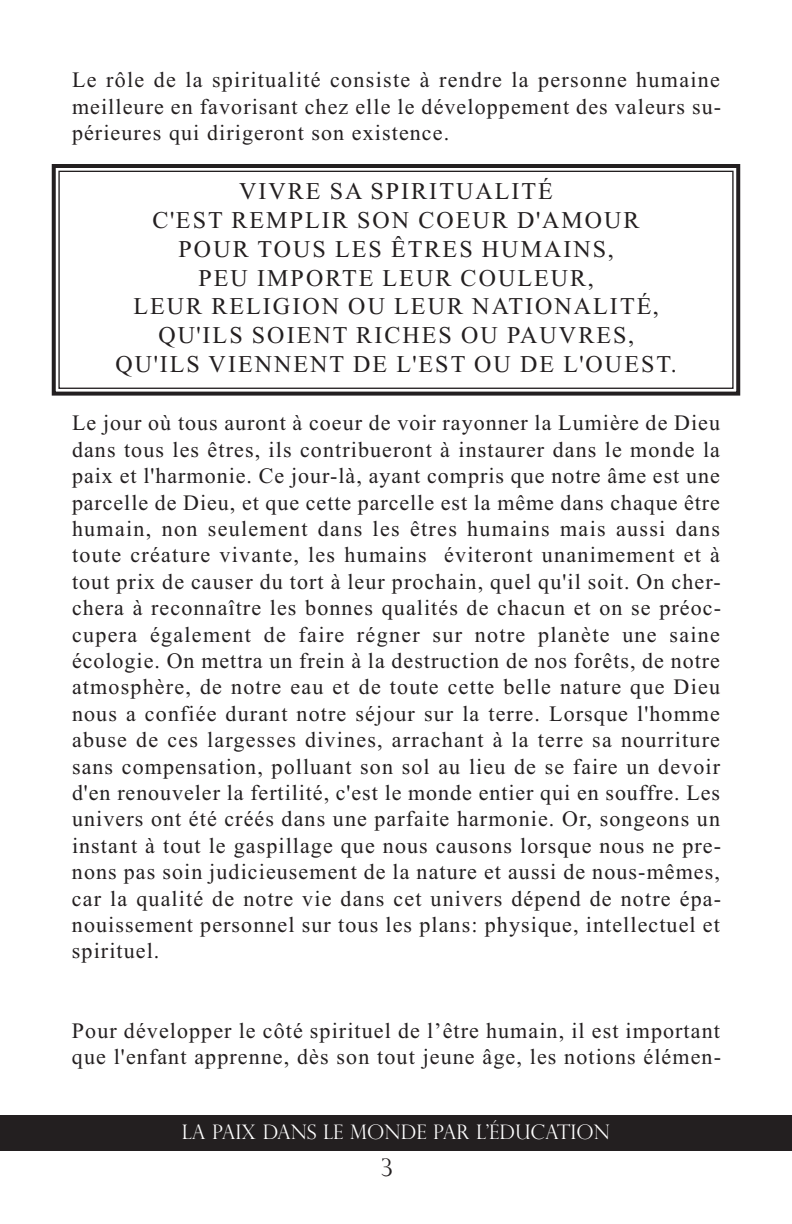
<style>
.page{position:relative;width:792px;height:1224px;background:#fff}
.page>*{position:absolute;margin:0;border:0;box-sizing:border-box;transform-origin:0 0}
.t1{font:24px/28.8px "Times New Roman";letter-spacing:.085em;color:#231f20;text-align:center}
.t2{font:300 24px "Perpetua Titling";color:#231f20}
.t3{font:22px/26.4px "Times New Roman";letter-spacing:.05em;color:#231f20;text-align:justify}
.t4{font:300 20px "Perpetua Titling";color:#fff}
</style>
<div class="page">
<div style="left:0;top:1116px;width:792px;height:35px;background:#231f20"></div>
<div style="left:52px;top:164px;width:688px;height:232px;border:4px solid #231f20"></div>
<div style="left:58px;top:171px;width:676px;height:218px;border:1px solid #231f20"></div>
<p class="t3" style="left:72px;top:66px;width:651px">Le rôle de la spiritualité consiste à rendre la personne humaine meilleure en favorisant chez elle le développement des valeurs su&shy;périeures qui dirigeront son existence.</p>
<p class="t1" style="left:115px;top:176px;width:563px">VIVRE SA SPIRITUALITÉ<br>C'EST REMPLIR SON COEUR D'AMOUR<br>POUR TOUS LES ÊTRES HUMAINS,<br>PEU IMPORTE LEUR COULEUR,<br>LEUR RELIGION OU LEUR NATIONALITÉ,<br>QU'ILS SOIENT RICHES OU PAUVRES,<br>QU'ILS VIENNENT DE L'EST OU DE L'OUEST.</p>
<p class="t3" style="left:72px;top:410px;width:651px">Le jour où tous auront à coeur de voir rayonner la Lumière de Dieu dans tous les êtres, ils contribueront à instaurer dans le monde la paix et l'harmonie. Ce jour-là, ayant compris que notre âme est une parcelle de Dieu, et que cette parcelle est la même dans chaque être humain, non seulement dans les êtres humains mais aussi dans toute créature vivante, les humains éviteront unanimement et à tout prix de causer du tort à leur prochain, quel qu'il soit. On cher&shy;chera à reconnaître les bonnes qualités de chacun et on se préoc&shy;cupera également de faire régner sur notre planète une saine écologie. On mettra un frein à la destruction de nos forêts, de notre atmosphère, de notre eau et de toute cette belle nature que Dieu nous a confiée durant notre séjour sur la terre. Lorsque l'homme abuse de ces largesses divines, arrachant à la terre sa nourriture sans compensation, polluant son sol au lieu de se faire un devoir d'en renouveler la fertilité, c'est le monde entier qui en souffre. Les univers ont été créés dans une parfaite harmonie. Or, songeons un instant à tout le gaspillage que nous causons lorsque nous ne pre&shy;nons pas soin judicieusement de la nature et aussi de nous-mêmes, car la qualité de notre vie dans cet univers dépend de notre épa&shy;nouissement personnel sur tous les plans: physique, intellectuel et spirituel.</p>
<p class="t3" style="left:72px;top:1017px;width:651px">Pour développer le côté spirituel de l’être humain, il est important que l'enfant apprenne, dès son tout jeune âge, les notions élémen-</p>
<p class="t4" style="left:182px;top:1120px;width:430px">LA PAIX DANS LE MONDE PAR L’ÉDUCATION</p>
<p class="t2" style="left:381px;top:1154px;width:13px">3</p>
</div>
